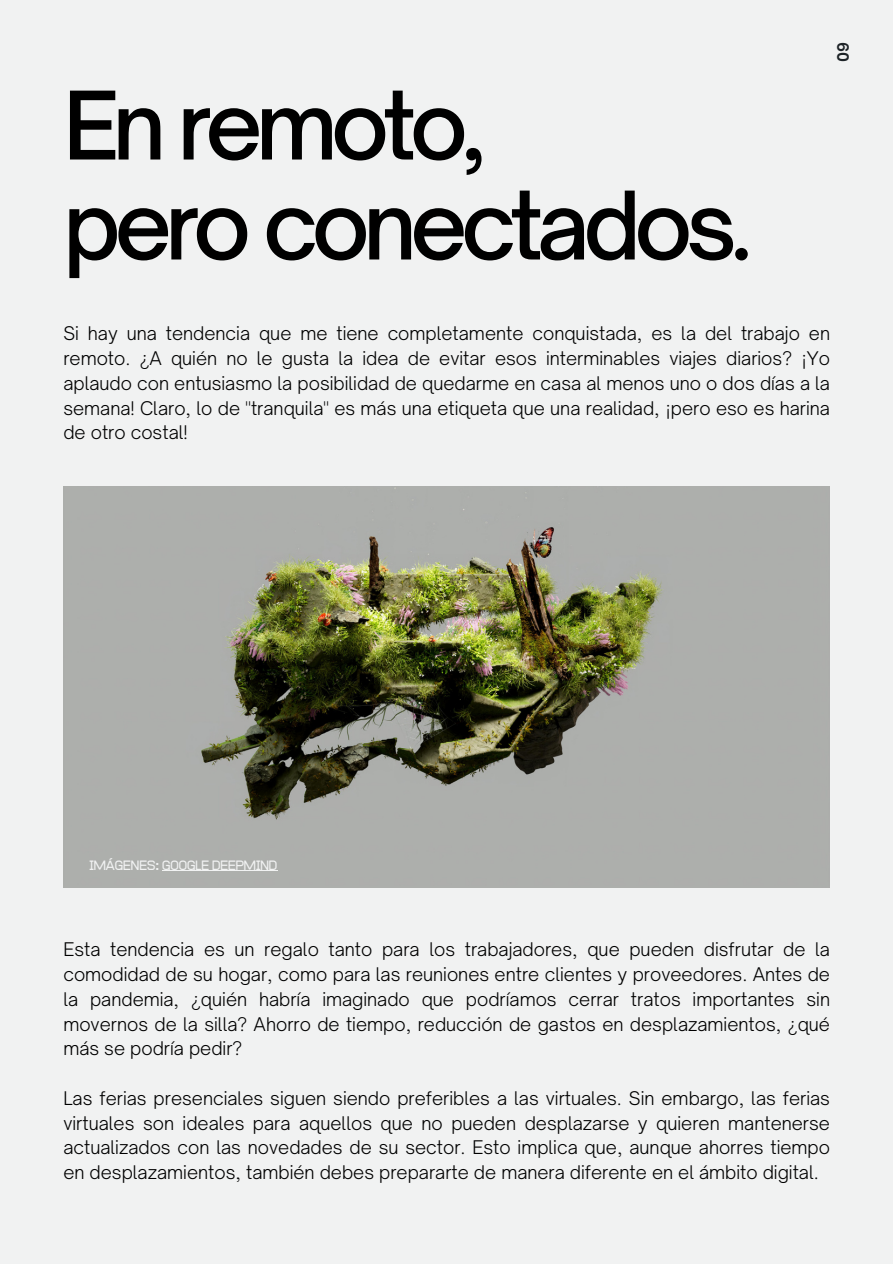
<style>
.page{position:relative;width:893px;height:1264px;background:#fff}
.page>*{position:absolute;margin:0;border:0;box-sizing:border-box;transform-origin:0 0}
.t1{font:500 90.3px "Open Sauce One";letter-spacing:-.07em;color:#000}
.t2{font:300 18px/24.8px "Open Sauce One";color:#000;text-align:justify}
.t3{font:700 15px "Open Sauce One";color:#1d2327}
.t4{font:500 11.1px "ADA Hybrid";color:#f1f2f2}
</style>
<div class="page">
<div style="left:0;top:0;width:892px;height:1263px;background:#f1f2f2"></div>
<img style="left:63px;top:486px;width:766px;height:401px">
<hr style="left:162px;top:870px;width:115px;height:1px;background:#f1f2f2">
<p class="t1" style="left:63px;top:69px;width:424px">En remoto,</p>
<p class="t1" style="left:63px;top:169px;width:690px">pero conectados.</p>
<p class="t3" style="left:833px;top:62px;width:21px;rotate:-90deg">09</p>
<p class="t2" style="left:63px;top:321px;width:768px">Si hay una tendencia que me tiene completamente conquistada, es la del trabajo en remoto. ¿A quién no le gusta la idea de evitar esos interminables viajes diarios? ¡Yo aplaudo con entusiasmo la posibilidad de quedarme en casa al menos uno o dos días a la semana! Claro, lo de "tranquila" es más una etiqueta que una realidad, ¡pero eso es harina de otro costal!</p>
<p class="t4" style="left:89px;top:860px;width:189px">IMÁGENES: GOOGLE DEEPMIND</p>
<p class="t2" style="left:63px;top:937px;width:768px">Esta tendencia es un regalo tanto para los trabajadores, que pueden disfrutar de la comodidad de su hogar, como para las reuniones entre clientes y proveedores. Antes de la pandemia, ¿quién habría imaginado que podríamos cerrar tratos importantes sin movernos de la silla? Ahorro de tiempo, reducción de gastos en desplazamientos, ¿qué más se podría pedir?</p>
<p class="t2" style="left:63px;top:1085px;width:768px">Las ferias presenciales siguen siendo preferibles a las virtuales. Sin embargo, las ferias virtuales son ideales para aquellos que no pueden desplazarse y quieren mantenerse actualizados con las novedades de su sector. Esto implica que, aunque ahorres tiempo en desplazamientos, también debes prepararte de manera diferente en el ámbito digital.</p>
</div>
